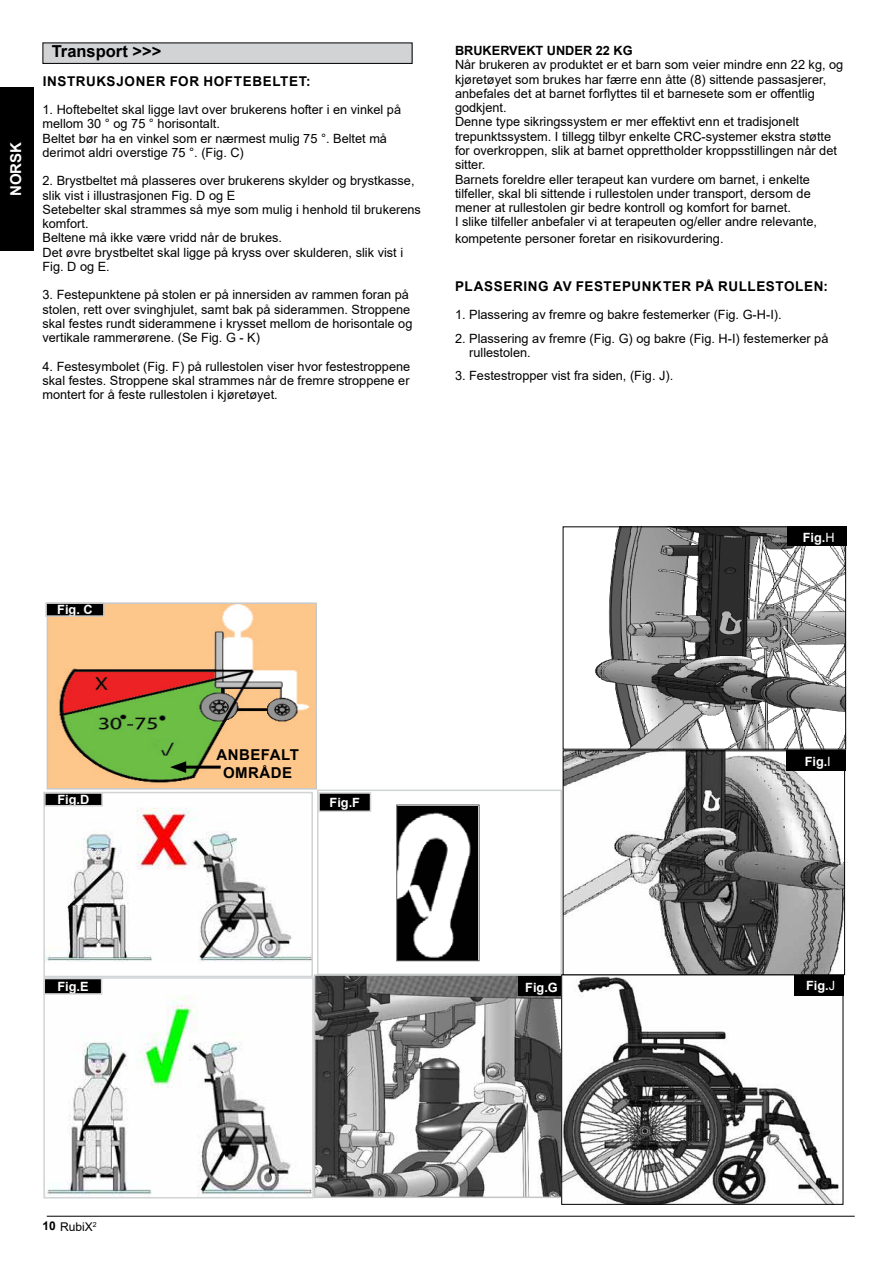
<style>
.page{position:relative;width:893px;height:1263px;background:#fff}
.page>*{position:absolute;margin:0;border:0;box-sizing:border-box;transform-origin:0 0}
.t1{font:700 16.5px "Arial";color:#000}
.t2{font:700 15px/18px "Arial";letter-spacing:.035em;color:#000;text-align:center}
.t3{font:700 15px "Arial";color:#fff}
.t4{font:700 13.5px "Arial";letter-spacing:.045em;color:#000}
.t5{font:12.75px/14.2px "Arial";color:#000}
.t6{font:700 12.75px "Arial";color:#fff}
.t7{font:700 12.75px "Arial";color:#000}
.t8{font:12px "Arial";color:#000}
.s1{font-weight:400}
.s2{font-weight:700}
</style>
<div class="page">
<hr style="left:47px;top:1216px;width:808px;height:1px;background:#000">
<div style="left:0;top:87px;width:34px;height:164px;background:#000"></div>
<img style="left:50px;top:605px;width:264px;height:181px">
<div style="left:47px;top:602px;width:270px;height:187px;border:2px solid #c7c8ca"></div>
<div style="left:46px;top:603px;width:58px;height:13px;background:#000"></div>
<div style="left:45px;top:602px;width:60px;height:15px;border:2px solid #c7c8ca"></div>
<hr style="left:180px;top:766px;width:41px;height:3px;background:#000">
<svg style="left:170px;top:761px;width:16px;height:12px"></svg>
<div style="left:43px;top:43px;width:369px;height:20px;background:#d1d3d4"></div>
<div style="left:43px;top:43px;width:369px;height:21px;border:1px solid #000"></div>
<img style="left:46px;top:806px;width:264px;height:156px">
<div style="left:43px;top:792px;width:270px;height:185px;border:2px solid #d1d3d4"></div>
<div style="left:45px;top:793px;width:57px;height:13px;background:#000"></div>
<div style="left:44px;top:792px;width:59px;height:14px;border:2px solid #d1d3d4"></div>
<img style="left:46px;top:980px;width:265px;height:215px">
<div style="left:43px;top:977px;width:271px;height:221px;border:2px solid #d1d3d4"></div>
<div style="left:44px;top:978px;width:58px;height:16px;background:#000"></div>
<div style="left:44px;top:978px;width:58px;height:17px;border:2px solid #d1d3d4"></div>
<div style="left:317px;top:789px;width:245px;height:186px;border:2px solid #d1d3d4"></div>
<svg style="left:396px;top:804px;width:84px;height:157px"></svg>
<div style="left:319px;top:793px;width:51px;height:18px;background:#000"></div>
<div style="left:318px;top:792px;width:53px;height:20px;border:2px solid #d1d3d4"></div>
<img style="left:317px;top:977px;width:243px;height:218px">
<div style="left:314px;top:974px;width:249px;height:224px;border:2px solid #c4c6c8"></div>
<div style="left:518px;top:976px;width:43px;height:20px;background:#000"></div>
<img style="left:563px;top:976px;width:276px;height:227px">
<div style="left:561px;top:974px;width:282px;height:231px;border:1px solid #000"></div>
<div style="left:794px;top:974px;width:49px;height:22px;background:#000"></div>
<img style="left:595px;top:528px;width:249px;height:219px">
<div style="left:563px;top:526px;width:283px;height:223px;border:1px solid #000"></div>
<div style="left:787px;top:526px;width:59px;height:20px;background:#000"></div>
<img style="left:565px;top:752px;width:278px;height:221px">
<div style="left:563px;top:750px;width:282px;height:225px;border:1px solid #000"></div>
<div style="left:786px;top:750px;width:59px;height:20px;background:#000"></div>
<p class="t3" style="left:5px;top:196px;width:56px;rotate:-90deg">NORSK</p>
<p class="t1" style="left:52px;top:40px;width:111px">Transport &gt;&gt;&gt;</p>
<p class="t4" style="left:43px;top:71px;width:269px">INSTRUKSJONER FOR HOFTEBELTET:</p>
<p class="t5" style="left:43px;top:102px;width:360px">1. Hoftebeltet skal ligge lavt over brukerens hofter i en vinkel på mellom 30 ° og 75 ° horisontalt.<br>Beltet bør ha en vinkel som er nærmest mulig 75 °. Beltet må derimot aldri overstige 75 °. (Fig. C)</p>
<p class="t5" style="left:43px;top:174px;width:380px">2. Brystbeltet må plasseres over brukerens skylder og brystkasse, slik vist i illustrasjonen Fig. D og E<br>Setebelter skal strammes så mye som mulig i henhold til brukerens komfort.<br>Beltene må ikke være vridd når de brukes.<br>Det øvre brystbeltet skal ligge på kryss over skulderen, slik vist i Fig. D og E.</p>
<p class="t5" style="left:43px;top:288px;width:371px">3. Festepunktene på stolen er på innersiden av rammen foran på stolen, rett over svinghjulet, samt bak på siderammen. Stroppene skal festes rundt siderammene i krysset mellom de horisontale og vertikale rammerørene. (Se Fig. G - K)</p>
<p class="t5" style="left:43px;top:359px;width:369px;text-align:justify">4. Festesymbolet (Fig. F) på rullestolen viser hvor festestroppene skal festes. Stroppene skal strammes når de fremre stroppene er montert for å feste rullestolen i kjøretøyet.</p>
<p class="t7" style="left:455px;top:42px;width:179px">BRUKERVEKT UNDER 22 KG</p>
<p class="t5" style="left:455px;top:58px;width:390px">Når brukeren av produktet er et barn som veier mindre enn 22 kg, og kjøretøyet som brukes har færre enn åtte (8) sittende passasjerer, anbefales det at barnet forflyttes til et barnesete som er offentlig godkjent.<br>Denne type sikringssystem er mer effektivt enn et tradisjonelt trepunktssystem. I tillegg tilbyr enkelte CRC-systemer ekstra støtte for overkroppen, slik at barnet opprettholder kroppsstillingen når det sitter.<br>Barnets foreldre eller terapeut kan vurdere om barnet, i enkelte tilfeller, skal bli sittende i rullestolen under transport, dersom de mener at rullestolen gir bedre kontroll og komfort for barnet.<br>I slike tilfeller anbefaler vi at terapeuten og/eller andre relevante,</p>
<p class="t5" style="left:455px;top:231px;width:270px">kompetente personer foretar en risikovurdering.</p>
<p class="t4" style="left:455px;top:277px;width:374px">PLASSERING AV FESTEPUNKTER PÅ RULLESTOLEN:</p>
<p class="t5" style="left:455px;top:308px;width:328px">1. Plassering av fremre og bakre festemerker (Fig. G-H-I).</p>
<p class="t5" style="left:469px;top:331px;width:361px;text-indent:-14px">2. Plassering av fremre (Fig. G) og bakre (Fig. H-I) festemerker på rullestolen.</p>
<p class="t5" style="left:455px;top:369px;width:220px">3. Festestropper vist fra siden, (Fig. J).</p>
<p class="t6" style="left:57px;top:601px;width:37px">Fig. C</p>
<p class="t6" style="left:803px;top:529px;width:33px">Fig.<span class="s1">H</span></p>
<p class="t6" style="left:58px;top:790px;width:33px">Fig.D</p>
<p class="t2" style="left:216px;top:745px;width:84px">ANBEFALT<br>OMRÅDE</p>
<p class="t6" style="left:330px;top:793px;width:32px">Fig.F</p>
<p class="t6" style="left:805px;top:753px;width:28px">Fig.<span class="s1">I</span></p>
<p class="t6" style="left:57px;top:977px;width:33px">Fig.E</p>
<p class="t6" style="left:525px;top:978px;width:34px">Fig.G</p>
<p class="t6" style="left:806px;top:977px;width:31px">Fig.<span class="s1">J</span></p>
<p class="t8" style="left:43px;top:1218px;width:56px"><span class="s2">10</span> RubiX<sup>2</sup></p>
</div>
